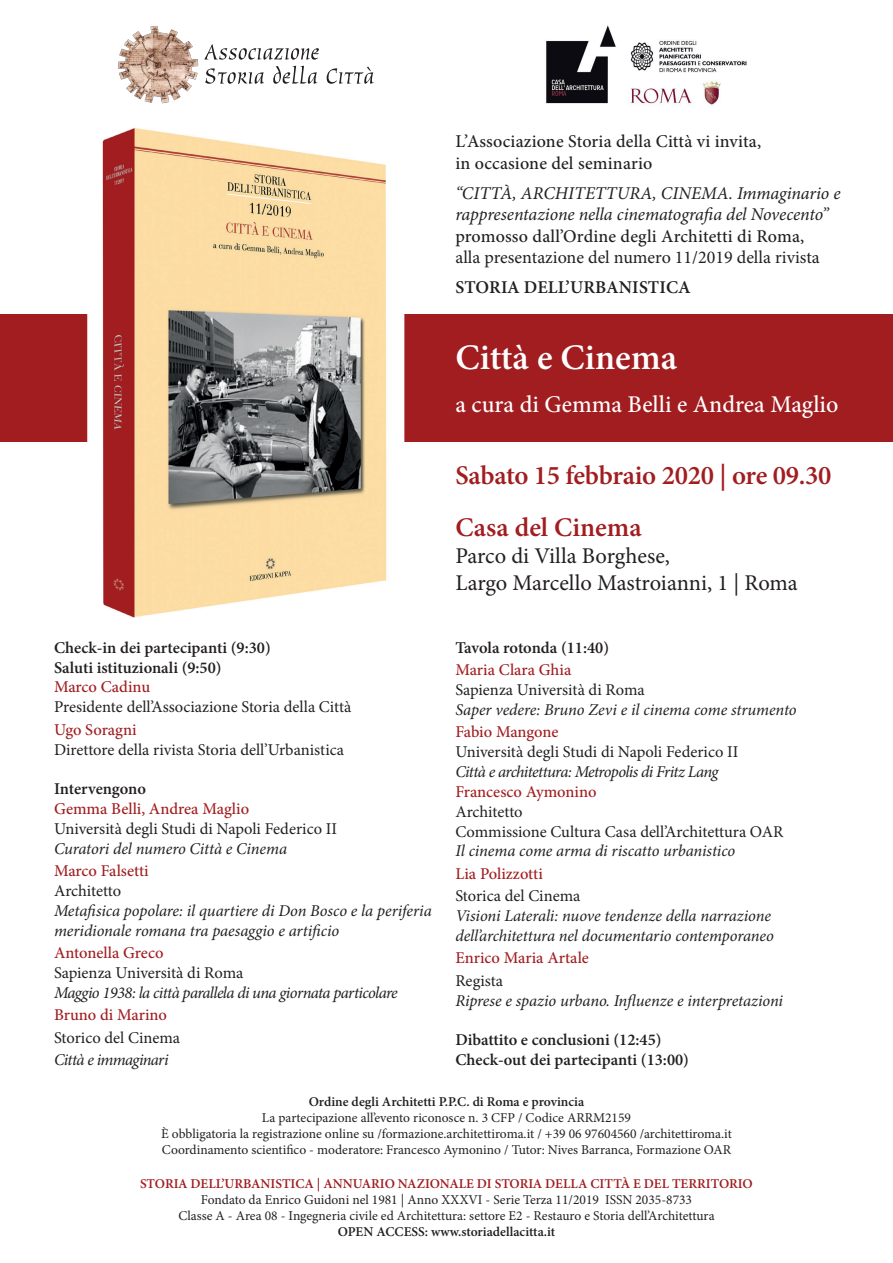
<style>
.page{position:relative;width:893px;height:1263px;background:#fff}
.page>*{position:absolute;margin:0;border:0;box-sizing:border-box;transform-origin:0 0}
.t1{font:600 36px "Minion Pro";color:#fff}
.t2{font:600 27px/51.9px "Minion Pro";letter-spacing:-.01em;color:#a11d20}
.t3{font:500 24px "Minion Pro";color:#fff}
.t4{font:22.5px/27px "Minion Pro";letter-spacing:-.005em;color:#231f20}
.t5{font:500 18px/21.6px "Minion Pro";letter-spacing:.01em;color:#231f20}
.t6{font:italic 18px/21.6px "Minion Pro";letter-spacing:-.005em;color:#231f20}
.t7{font:18px "Minion Pro";color:#231f20}
.t8{font:600 18px "Minion Pro";letter-spacing:.01em;color:#231f20}
.t9{font:italic 16.5px/19.8px "Minion Pro";letter-spacing:-.01em;color:#231f20}
.t10{font:16.5px/19.8px "Minion Pro";color:#231f20}
.t11{font:500 16.5px "Minion Pro";color:#a11d20}
.t12{font:600 16.5px/19.8px "Minion Pro";color:#231f20}
.t13{font:italic 16.5px "Minion Pro";letter-spacing:-.035em;color:#231f20}
.t14{font:italic 16.5px "Minion Pro";letter-spacing:-.04em;color:#231f20}
.t15{font:italic 16.5px "Minion Pro";letter-spacing:-.045em;color:#231f20}
.t16{font:13.5px/16.2px "Minion Pro";color:#231f20;text-align:center}
.t17{font:600 13.5px "Minion Pro";color:#231f20}
.t18{font:600 13.5px "Minion Pro";color:#a11d20}
</style>
<div class="page">
<div style="left:0;top:314px;width:893px;height:127px;background:#a11d20"></div>
<svg style="left:80px;top:128px;width:332px;height:490px"></svg>
<svg style="left:205px;top:66px;width:169px;height:18px"></svg>
<svg style="left:204px;top:44px;width:115px;height:16px"></svg>
<img style="left:118px;top:26px;width:80px;height:78px">
<img style="left:546px;top:25px;width:201px;height:80px">
<h3 class="t5" style="left:455px;top:131px;width:307px">L’Associazione Storia della Città vi invita, in occasione del seminario</h3>
<h3 class="t6" style="left:455px;top:182px;width:387px">“CITTÀ, ARCHITETTURA, CINEMA. Immaginario e rappresentazione nella cinematografia del Novecento”</h3>
<h3 class="t5" style="left:455px;top:225px;width:351px">promosso dall’Ordine degli Architetti di Roma,</h3>
<h3 class="t7" style="left:455px;top:246px;width:366px">alla presentazione del numero 11/2019 della rivista</h3>
<h3 class="t8" style="left:455px;top:275px;width:237px">STORIA DELL’URBANISTICA</h3>
<h1 class="t1" style="left:455px;top:333px;width:223px">Città e Cinema</h1>
<h3 class="t3" style="left:455px;top:388px;width:385px">a cura di Gemma Belli e Andrea Maglio</h3>
<p class="t12" style="left:54px;top:638px;width:218px">Check-in dei partecipanti (9:30)<br>Saluti istituzionali (9:50)</p>
<p class="t11" style="left:54px;top:676px;width:98px">Marco Cadinu</p>
<p class="t10" style="left:54px;top:697px;width:299px">Presidente dell’Associazione Storia della Città</p>
<p class="t11" style="left:54px;top:718px;width:84px">Ugo Soragni</p>
<p class="t10" style="left:54px;top:739px;width:292px">Direttore della rivista Storia dell’Urbanistica</p>
<p class="t12" style="left:54px;top:779px;width:93px">Intervengono</p>
<p class="t11" style="left:54px;top:797px;width:197px">Gemma Belli, Andrea Maglio</p>
<p class="t10" style="left:54px;top:819px;width:285px">Università degli Studi di Napoli Federico II</p>
<p class="t9" style="left:54px;top:838px;width:235px">Curatori del numero Città e Cinema</p>
<p class="t11" style="left:54px;top:860px;width:96px">Marco Falsetti</p>
<p class="t10" style="left:54px;top:881px;width:69px">Architetto</p>
<p class="t9" style="left:54px;top:900px;width:379px">Metafisica popolare: il quartiere di Don Bosco e la periferia meridionale romana tra paesaggio e artificio</p>
<p class="t11" style="left:54px;top:941px;width:111px">Antonella Greco</p>
<p class="t10" style="left:54px;top:963px;width:191px">Sapienza Università di Roma</p>
<p class="t13" style="left:54px;top:981px;width:345px">Maggio 1938: la città parallela di una giornata particolare</p>
<p class="t11" style="left:54px;top:1004px;width:115px">Bruno di Marino</p>
<p class="t10" style="left:54px;top:1027px;width:128px">Storico del Cinema</p>
<p class="t15" style="left:54px;top:1048px;width:116px">Città e immaginari</p>
<h2 class="t2" style="left:455px;top:449px;width:378px">Sabato 15 febbraio 2020 | ore 09.30<br>Casa del Cinema</h2>
<h3 class="t4" style="left:455px;top:542px;width:344px">Parco di Villa Borghese,<br>Largo Marcello Mastroianni, 1 | Roma</h3>
<p class="t12" style="left:455px;top:638px;width:155px">Tavola rotonda (11:40)</p>
<p class="t11" style="left:455px;top:659px;width:117px">Maria Clara Ghia</p>
<p class="t10" style="left:455px;top:680px;width:191px">Sapienza Università di Roma</p>
<p class="t9" style="left:455px;top:700px;width:343px">Saper vedere: Bruno Zevi e il cinema come strumento</p>
<p class="t11" style="left:455px;top:721px;width:105px">Fabio Mangone</p>
<p class="t10" style="left:455px;top:742px;width:285px">Università degli Studi di Napoli Federico II</p>
<p class="t14" style="left:455px;top:760px;width:265px">Città e architettura: Metropolis di Fritz Lang</p>
<p class="t11" style="left:455px;top:780px;width:143px">Francesco Aymonino</p>
<p class="t10" style="left:455px;top:802px;width:329px">Architetto<br>Commissione Cultura Casa dell’Architettura OAR</p>
<p class="t9" style="left:455px;top:841px;width:281px">Il cinema come arma di riscatto urbanistico</p>
<p class="t11" style="left:455px;top:862px;width:89px">Lia Polizzotti</p>
<p class="t10" style="left:455px;top:886px;width:127px">Storica del Cinema</p>
<p class="t9" style="left:455px;top:906px;width:320px">Visioni Laterali: nuove tendenze della narrazione dell’architettura nel documentario contemporaneo</p>
<p class="t11" style="left:455px;top:947px;width:135px">Enrico Maria Artale</p>
<p class="t10" style="left:455px;top:971px;width:49px">Regista</p>
<p class="t9" style="left:455px;top:990px;width:329px">Riprese e spazio urbano. Influenze e interpretazioni</p>
<p class="t12" style="left:455px;top:1030px;width:235px">Dibattito e conclusioni (12:45)<br>Check-out dei partecipanti (13:00)</p>
<p class="t17" style="left:309px;top:1092px;width:277px">Ordine degli Architetti P.P.C. di Roma e provincia</p>
<p class="t16" style="left:161px;top:1109px;width:572px">La partecipazione all’evento riconosce n. 3 CFP / Codice ARRM2159<br>È obbligatoria la registrazione online su /formazione.architettiroma.it / +39 06 97604560 /architettiroma.it<br>Coordinamento scientifico - moderatore: Francesco Aymonino / Tutor: Nives Barranca, Formazione OAR</p>
<p class="t18" style="left:140px;top:1174px;width:614px">STORIA DELL’URBANISTICA | ANNUARIO NAZIONALE DI STORIA DELLA CITTÀ E DEL TERRITORIO</p>
<p class="t16" style="left:178px;top:1191px;width:538px">Fondato da Enrico Guidoni nel 1981 | Anno XXXVI - Serie Terza 11/2019 ISSN 2035-8733<br>Classe A - Area 08 - Ingegneria civile ed Architettura: settore E2 - Restauro e Storia dell’Architettura</p>
<p class="t17" style="left:338px;top:1223px;width:219px">OPEN ACCESS: www.storiadellacitta.it</p>
</div>
